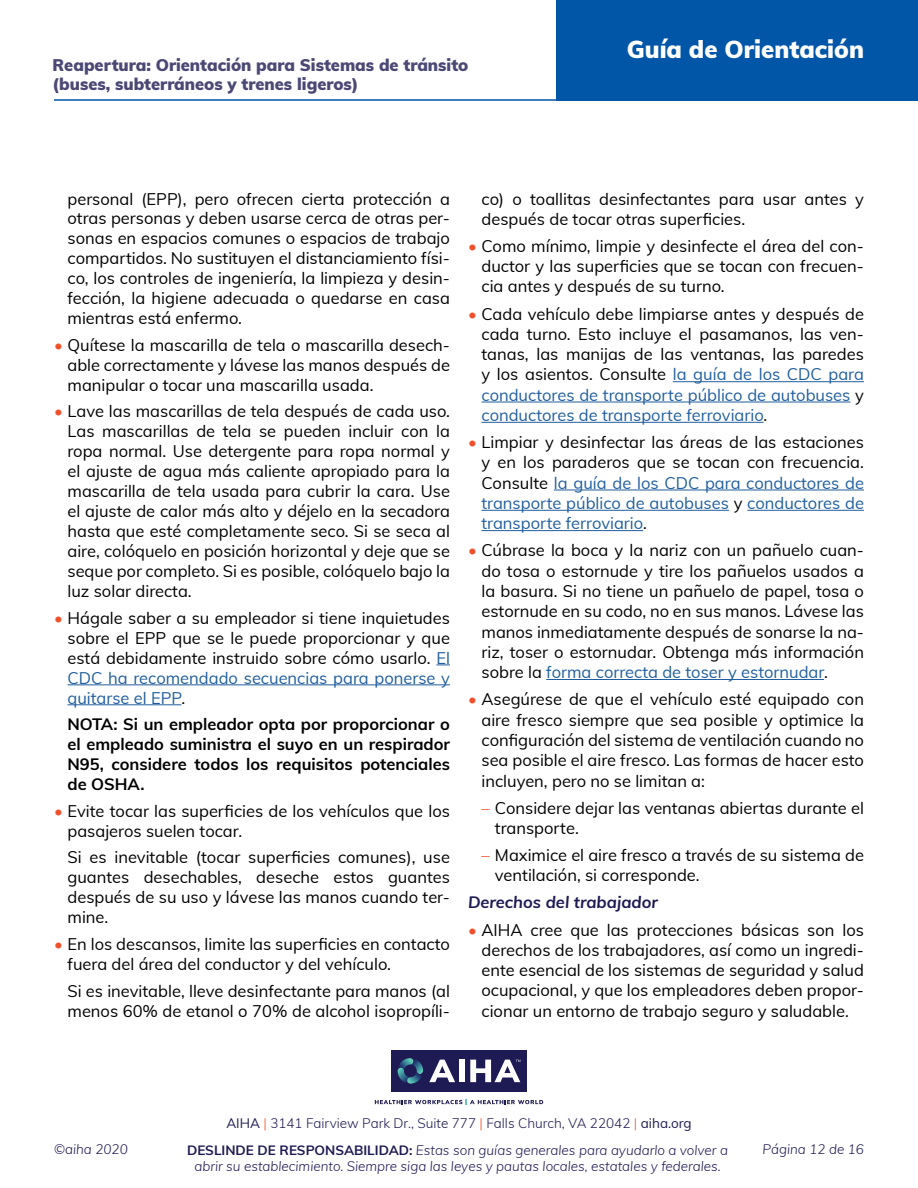
<style>
.page{position:relative;width:918px;height:1188px;background:#fff}
.page>*{position:absolute;margin:0;border:0;box-sizing:border-box;transform-origin:0 0}
.t1{font:900 24px "Muli";color:#fff}
.t2{font:16.5px/20px "Muli";color:#000;text-align:justify}
.t3{font:16.5px/20.2px "Muli";color:#215e9e;text-align:justify}
.t4{font:700 16.5px/20px "Muli";color:#000;text-align:justify}
.t5{font:900 16.5px/19.8px "Muli";color:#4b4875}
.t6{font:italic 700 16.5px "Muli";color:#1e1a53}
.t7{font:italic 300 13.5px/16.2px "Muli";color:#1e1a53;text-align:center}
.t8{font:300 13.5px "Muli";color:#1e1a53}
.s1{color:#f0512a}
.s2{color:#215e9e}
.s3{color:#000}
.s4{font-weight:400}
.s5{font-weight:700;font-style:normal}
</style>
<div class="page">
<hr style="left:54px;top:99px;width:537px;height:2px;background:#0256a7">
<div style="left:556px;top:0;width:362px;height:101px;background:#0256a7"></div>
<div style="left:391px;top:1050px;width:136px;height:42px;background:#1e1a53"></div>
<svg style="left:398px;top:1058px;width:25px;height:26px"></svg>
<svg style="left:375px;top:1099px;width:168px;height:6px"></svg>
<svg style="left:429px;top:1060px;width:26px;height:22px"></svg>
<div style="left:459px;top:1060px;width:6px;height:22px;background:#fff"></div>
<svg style="left:470px;top:1060px;width:50px;height:22px"></svg>
<svg style="left:436px;top:664px;width:14px;height:1px"></svg>
<hr style="left:68px;top:684px;width:382px;height:1px;background:#215e9e">
<hr style="left:68px;top:704px;width:113px;height:1px;background:#215e9e">
<hr style="left:673px;top:381px;width:191px;height:1px;background:#215e9e">
<hr style="left:482px;top:402px;width:368px;height:1px;background:#215e9e">
<hr style="left:482px;top:422px;width:282px;height:1px;background:#215e9e">
<hr style="left:554px;top:490px;width:310px;height:1px;background:#215e9e">
<hr style="left:482px;top:510px;width:247px;height:1px;background:#215e9e">
<hr style="left:747px;top:510px;width:117px;height:1px;background:#215e9e">
<hr style="left:482px;top:530px;width:161px;height:1px;background:#215e9e">
<hr style="left:546px;top:679px;width:278px;height:1px;background:#215e9e">
<p class="t5" style="left:52px;top:54px;width:417px">Reapertura: Orientación para Sistemas de tránsito (buses, subterráneos y trenes ligeros)</p>
<h1 class="t1" style="left:627px;top:31px;width:239px">Guía de Orientación</h1>
<p class="t2" style="left:68px;top:188px;width:384px">personal (EPP), pero ofrecen cierta protección a otras personas y deben usarse cerca de otras per&shy;sonas en espacios comunes o espacios de trabajo compartidos. No sustituyen el distanciamiento físi&shy;co, los controles de ingeniería, la limpieza y desin&shy;fección, la higiene adecuada o quedarse en casa mientras está enfermo.</p>
<p class="t2" style="left:68px;top:334px;width:384px;text-indent:-13px"><span class="s1">•</span> Quítese la mascarilla de tela o mascarilla desech&shy;able correctamente y lávese las manos después de manipular o tocar una mascarilla usada.</p>
<p class="t2" style="left:68px;top:401px;width:384px;text-indent:-13px"><span class="s1">•</span> Lave las mascarillas de tela después de cada uso.<br>Las mascarillas de tela se pueden incluir con la ropa normal. Use detergente para ropa normal y el ajuste de agua más caliente apropiado para la mascarilla de tela usada para cubrir la cara. Use el ajuste de calor más alto y déjelo en la secadora hasta que esté completamente seco. Si se seca al aire, colóquelo en posición horizontal y deje que se seque por completo. Si es posible, colóquelo bajo la luz solar directa.</p>
<p class="t2" style="left:68px;top:607px;width:384px;text-indent:-13px"><span class="s1">•</span> Hágale saber a su empleador si tiene inquietudes sobre el EPP que se le puede proporcionar y que está debidamente instruido sobre cómo usarlo. <span class="s2">El CDC ha recomendado secuencias para ponerse y quitarse el EPP</span>.</p>
<p class="t4" style="left:67px;top:713px;width:384px">NOTA: Si un empleador opta por proporcionar o el empleado suministra el suyo en un respirador N95, considere todos los requisitos potenciales de OSHA.</p>
<p class="t2" style="left:67px;top:800px;width:384px;text-indent:-13px"><span class="s1">•</span> Evite tocar las superficies de los vehículos que los pasajeros suelen tocar.</p>
<p class="t2" style="left:67px;top:847px;width:384px">Si es inevitable (tocar superficies comunes), use guantes desechables, deseche estos guantes después de su uso y lávese las manos cuando ter&shy;mine.</p>
<p class="t2" style="left:68px;top:933px;width:384px;text-indent:-13px"><span class="s1">•</span> En los descansos, limite las superficies en contacto fuera del área del conductor y del vehículo.</p>
<p class="t2" style="left:68px;top:980px;width:384px">Si es inevitable, lleve desinfectante para manos (al menos 60% de etanol o 70% de alcohol isopropíli-</p>
<p class="t2" style="left:482px;top:188px;width:384px">co) o toallitas desinfectantes para usar antes y después de tocar otras superficies.</p>
<p class="t2" style="left:482px;top:235px;width:384px;text-indent:-13px"><span class="s1">•</span> Como mínimo, limpie y desinfecte el área del con&shy;ductor y las superficies que se tocan con frecuen&shy;cia antes y después de su turno.</p>
<p class="t2" style="left:482px;top:303px;width:384px;text-indent:-13px"><span class="s1">•</span> Cada vehículo debe limpiarse antes y después de cada turno. Esto incluye el pasamanos, las ven&shy;tanas, las manijas de las ventanas, las paredes y los asientos. Consulte <span class="s2">la guía de los CDC para conductores de transporte público de autobuses</span> y <span class="s2">conductores de transporte ferroviario</span>.</p>
<p class="t3" style="left:481px;top:431px;width:384px;text-indent:-13px"><span class="s1">•</span> <span class="s3">Limpiar y desinfectar las áreas de las estaciones y en los paraderos que se tocan con frecuencia.<br>Consulte</span> la guía de los CDC para conductores de transporte público de autobuses <span class="s3">y</span> conductores de transporte ferroviario<span class="s3">.</span></p>
<p class="t2" style="left:481px;top:540px;width:384px;text-indent:-13px"><span class="s1">•</span> Cúbrase la boca y la nariz con un pañuelo cuan&shy;do tosa o estornude y tire los pañuelos usados a la basura. Si no tiene un pañuelo de papel, tosa o estornude en su codo, no en sus manos. Lávese las manos inmediatamente después de sonarse la na&shy;riz, toser o estornudar. Obtenga más información sobre la <span class="s2">forma correcta de toser y estornudar</span>.</p>
<p class="t2" style="left:481px;top:689px;width:384px;text-indent:-13px"><span class="s1">•</span> Asegúrese de que el vehículo esté equipado con aire fresco siempre que sea posible y optimice la configuración del sistema de ventilación cuando no sea posible el aire fresco. Las formas de hacer esto incluyen, pero no se limitan a:</p>
<p class="t2" style="left:495px;top:797px;width:371px;text-indent:-13px"><span class="s1">–</span> Considere dejar las ventanas abiertas durante el transporte.</p>
<p class="t2" style="left:495px;top:844px;width:371px;text-indent:-13px"><span class="s1">–</span> Maximice el aire fresco a través de su sistema de ventilación, si corresponde.</p>
<p class="t6" style="left:468px;top:890px;width:192px">Derechos del trabajador</p>
<p class="t2" style="left:481px;top:919px;width:384px;text-indent:-13px"><span class="s1">•</span> AIHA cree que las protecciones básicas son los derechos de los trabajadores, así como un ingredi&shy;ente esencial de los sistemas de seguridad y salud ocupacional, y que los empleadores deben propor&shy;cionar un entorno de trabajo seguro y saludable.</p>
<p class="t8" style="left:226px;top:1113px;width:467px"><span class="s4">AIHA</span> <span class="s1">|</span> 3141 Fairview Park Dr., Suite 777 <span class="s1">|</span> Falls Church, VA 22042 <span class="s1">|</span> <span class="s4">aiha.org</span></p>
<p class="t7" style="left:54px;top:1141px;width:75px">©aiha 2020</p>
<p class="t7" style="left:763px;top:1141px;width:103px">Página 12 de 16</p>
<p class="t7" style="left:187px;top:1141px;width:542px"><span class="s5">DESLINDE DE RESPONSABILIDAD:</span> Estas son guías generales para ayudarlo a volver a abrir su establecimiento. Siempre siga las leyes y pautas locales, estatales y federales.</p>
</div>
